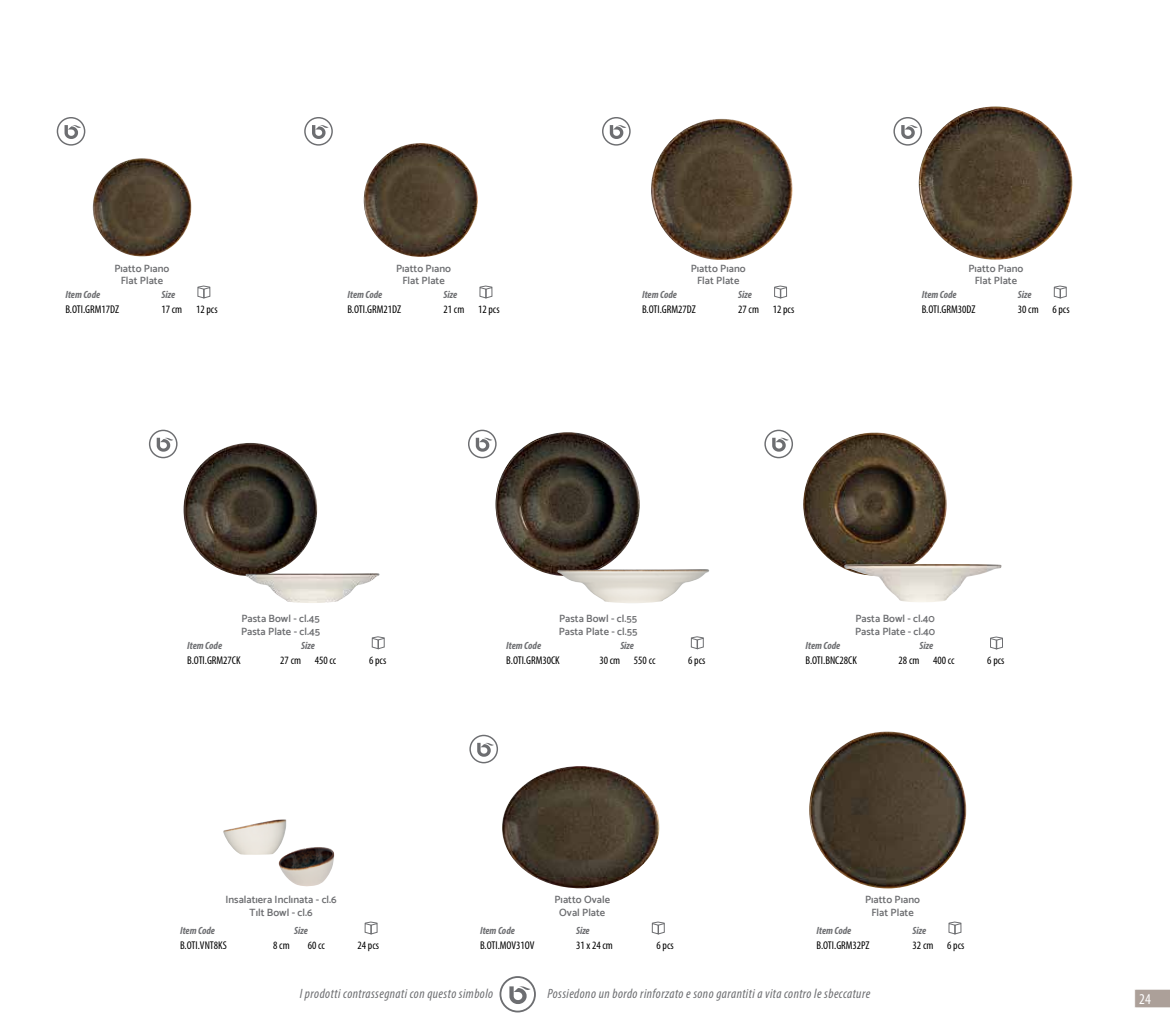
<style>
.page{position:relative;width:1170px;height:1021px;background:#fff}
.page>*{position:absolute;margin:0;border:0;box-sizing:border-box;transform-origin:0 0}
.t1{font:condensed 15px "Myriad Pro";color:#fff}
.t2{font:italic condensed 13.5px "Myriad Pro";letter-spacing:.03em;color:#6d6e71}
.t3{font:condensed 11.25px "Myriad Pro";color:#000}
.t4{font:600 10.5px/12.6px "Catamaran";color:#6d6e71;text-align:center}
.t5{font:italic 700 condensed 10.5px "Myriad Pro";color:#6d6e71}
</style>
<div class="page">
<hr style="left:0;top:942px;width:1px;height:34px;background:#aca099">
<svg style="left:1134px;top:989px;width:35px;height:19px"></svg>
<div style="left:893px;top:117px;width:29px;height:29px;border:1px solid #6d6e71;border-radius:50%"></div>
<svg style="left:901px;top:125px;width:16px;height:14px"></svg>
<div style="left:602px;top:117px;width:28px;height:29px;border:1px solid #6d6e71;border-radius:50%"></div>
<svg style="left:609px;top:125px;width:17px;height:14px"></svg>
<div style="left:304px;top:117px;width:29px;height:29px;border:1px solid #6d6e71;border-radius:50%"></div>
<svg style="left:312px;top:125px;width:16px;height:14px"></svg>
<div style="left:57px;top:117px;width:28px;height:29px;border:1px solid #6d6e71;border-radius:50%"></div>
<svg style="left:64px;top:125px;width:17px;height:14px"></svg>
<svg style="left:197px;top:285px;width:14px;height:14px"></svg>
<svg style="left:479px;top:285px;width:14px;height:14px"></svg>
<svg style="left:774px;top:285px;width:13px;height:14px"></svg>
<svg style="left:1053px;top:285px;width:14px;height:14px"></svg>
<div style="left:469px;top:734px;width:29px;height:29px;border:1px solid #6d6e71;border-radius:50%"></div>
<svg style="left:477px;top:742px;width:17px;height:14px"></svg>
<svg style="left:651px;top:921px;width:14px;height:13px"></svg>
<svg style="left:990px;top:636px;width:13px;height:14px"></svg>
<svg style="left:371px;top:636px;width:14px;height:13px"></svg>
<svg style="left:690px;top:636px;width:14px;height:13px"></svg>
<div style="left:764px;top:429px;width:29px;height:29px;border:1px solid #6d6e71;border-radius:50%"></div>
<svg style="left:772px;top:437px;width:16px;height:14px"></svg>
<div style="left:149px;top:429px;width:28px;height:29px;border:1px solid #6d6e71;border-radius:50%"></div>
<svg style="left:157px;top:437px;width:16px;height:14px"></svg>
<div style="left:468px;top:429px;width:28px;height:29px;border:1px solid #6d6e71;border-radius:50%"></div>
<svg style="left:476px;top:437px;width:16px;height:14px"></svg>
<svg style="left:948px;top:921px;width:13px;height:13px"></svg>
<svg style="left:364px;top:921px;width:14px;height:13px"></svg>
<img style="left:918px;top:106px;width:154px;height:154px">
<img style="left:651px;top:119px;width:141px;height:141px">
<img style="left:364px;top:143px;width:114px;height:114px">
<img style="left:93px;top:158px;width:98px;height:99px">
<img style="left:495px;top:432px;width:145px;height:144px">
<img style="left:183px;top:443px;width:134px;height:133px">
<img style="left:245px;top:573px;width:134px;height:30px">
<img style="left:557px;top:569px;width:152px;height:34px">
<img style="left:803px;top:432px;width:143px;height:143px;border-radius:72px">
<img style="left:844px;top:564px;width:157px;height:38px">
<img style="left:502px;top:766px;width:157px;height:122px">
<img style="left:809px;top:731px;width:157px;height:157px">
<div style="left:499px;top:976px;width:37px;height:36px;border:2px solid #6d6e71;border-radius:50%"></div>
<svg style="left:509px;top:986px;width:21px;height:18px"></svg>
<img style="left:278px;top:847px;width:56px;height:40px">
<img style="left:223px;top:819px;width:63px;height:36px">
<p class="t4" style="left:114px;top:262px;width:56px">Pıatto Pıano<br>Flat Plate</p>
<p class="t4" style="left:396px;top:262px;width:56px">Pıatto Pıano<br>Flat Plate</p>
<p class="t4" style="left:690px;top:262px;width:56px">Pıatto Pıano<br>Flat Plate</p>
<p class="t4" style="left:968px;top:262px;width:56px">Pıatto Pıano<br>Flat Plate</p>
<p class="t5" style="left:347px;top:288px;width:36px">Item Code</p>
<p class="t5" style="left:443px;top:288px;width:15px">Size</p>
<p class="t3" style="left:347px;top:303px;width:55px">B.OTI.GRM21DZ</p>
<p class="t3" style="left:443px;top:303px;width:58px">21 cm 12 pcs</p>
<p class="t5" style="left:65px;top:288px;width:36px">Item Code</p>
<p class="t5" style="left:161px;top:288px;width:15px">Size</p>
<p class="t3" style="left:65px;top:303px;width:55px">B.OTI.GRM17DZ</p>
<p class="t3" style="left:161px;top:303px;width:58px">17 cm 12 pcs</p>
<p class="t5" style="left:642px;top:288px;width:36px">Item Code</p>
<p class="t5" style="left:738px;top:288px;width:15px">Size</p>
<p class="t3" style="left:642px;top:303px;width:55px">B.OTI.GRM27DZ</p>
<p class="t3" style="left:738px;top:303px;width:58px">27 cm 12 pcs</p>
<p class="t5" style="left:921px;top:288px;width:36px">Item Code</p>
<p class="t5" style="left:1017px;top:288px;width:15px">Size</p>
<p class="t3" style="left:921px;top:303px;width:55px">B.OTI.GRM30DZ</p>
<p class="t3" style="left:1017px;top:303px;width:53px">30 cm 6 pcs</p>
<p class="t4" style="left:241px;top:612px;width:81px;text-align:left">Pasta Bowl - cl.45<br>Pasta Plate - cl.45</p>
<p class="t5" style="left:187px;top:639px;width:36px">Item Code</p>
<p class="t5" style="left:301px;top:639px;width:15px">Size</p>
<p class="t3" style="left:187px;top:653px;width:55px">B.OTI.GRM27CK</p>
<p class="t3" style="left:280px;top:653px;width:57px">27 cm 450 cc</p>
<p class="t3" style="left:369px;top:653px;width:19px">6 pcs</p>
<p class="t4" style="left:558px;top:612px;width:80px;text-align:left">Pasta Bowl - cl.55<br>Pasta Plate - cl.55</p>
<p class="t4" style="left:855px;top:612px;width:82px;text-align:left">Pasta Bowl - cl.40<br>Pasta Plate - cl.40</p>
<p class="t5" style="left:805px;top:639px;width:36px">Item Code</p>
<p class="t5" style="left:919px;top:639px;width:15px">Size</p>
<p class="t3" style="left:805px;top:654px;width:53px">B.OTI.BNC28CK</p>
<p class="t3" style="left:898px;top:654px;width:57px">28 cm 400 cc</p>
<p class="t3" style="left:987px;top:654px;width:19px">6 pcs</p>
<p class="t5" style="left:506px;top:639px;width:36px">Item Code</p>
<p class="t5" style="left:620px;top:639px;width:15px">Size</p>
<p class="t3" style="left:506px;top:653px;width:55px">B.OTI.GRM30CK</p>
<p class="t3" style="left:599px;top:653px;width:57px">30 cm 550 cc</p>
<p class="t3" style="left:688px;top:653px;width:19px">6 pcs</p>
<p class="t4" style="left:225px;top:893px;width:113px">Insalatıera Inclınata - cl.6<br>Tılt Bowl - cl.6</p>
<p class="t4" style="left:554px;top:893px;width:57px">Pıatto Ovale<br>Oval Plate</p>
<p class="t4" style="left:865px;top:893px;width:56px">Pıatto Pıano<br>Flat Plate</p>
<p class="t5" style="left:180px;top:924px;width:36px">Item Code</p>
<p class="t5" style="left:294px;top:924px;width:15px">Size</p>
<p class="t3" style="left:180px;top:938px;width:48px">B.OTI.VNT8KS</p>
<p class="t3" style="left:273px;top:938px;width:18px">8 cm</p>
<p class="t3" style="left:308px;top:938px;width:19px">60 cc</p>
<p class="t3" style="left:357px;top:938px;width:23px">24 pcs</p>
<p class="t5" style="left:480px;top:924px;width:36px">Item Code</p>
<p class="t5" style="left:576px;top:924px;width:15px">Size</p>
<p class="t3" style="left:480px;top:938px;width:56px">B.OTI.MOV31OV</p>
<p class="t3" style="left:576px;top:938px;width:38px">31 x 24 cm</p>
<p class="t3" style="left:656px;top:938px;width:19px">6 pcs</p>
<p class="t5" style="left:816px;top:924px;width:36px">Item Code</p>
<p class="t5" style="left:912px;top:924px;width:15px">Size</p>
<p class="t3" style="left:816px;top:938px;width:55px">B.OTI.GRM32PZ</p>
<p class="t3" style="left:912px;top:938px;width:53px">32 cm 6 pcs</p>
<p class="t2" style="left:300px;top:985px;width:195px">I prodotti contrassegnati con questo simbolo</p>
<p class="t2" style="left:547px;top:985px;width:324px">Possiedono un bordo rinforzato e sono garantiti a vita contro le sbeccature</p>
<h1 class="t1" style="left:1139px;top:990px;width:13px">24</h1>
</div>
